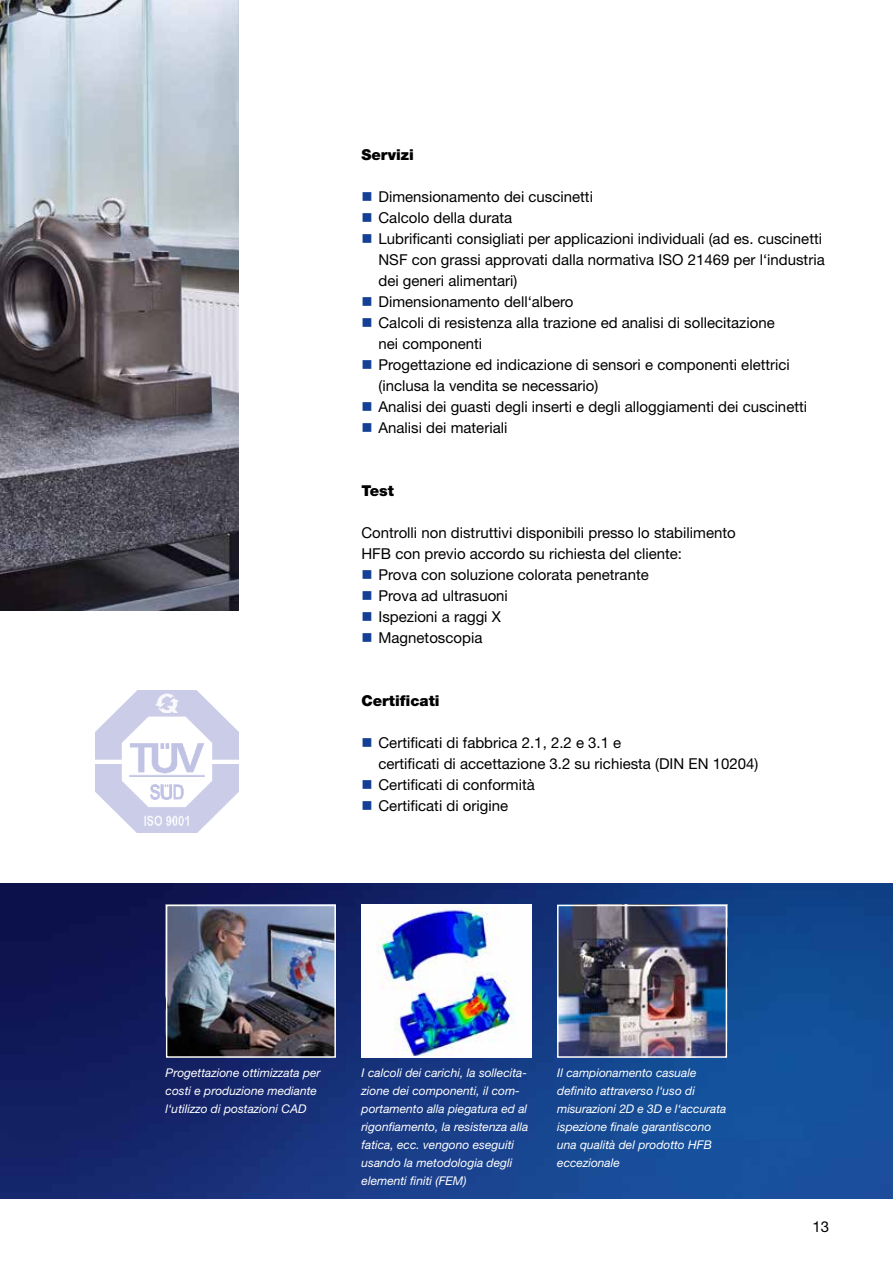
<style>
.page{position:relative;width:893px;height:1263px;background:#fff}
.page>*{position:absolute;margin:0;border:0;box-sizing:border-box;transform-origin:0 0}
.t1{font:15px/21px "Helvetica Neue";color:#000}
.t2{font:900 15px "Helvetica Neue";color:#000}
.t3{font:italic 12px/18px "Helvetica Neue";color:#fff}
</style>
<div class="page">
<img style="left:0;top:0;width:238px;height:611px">
<img style="left:96px;top:690px;width:142px;height:143px">
<img style="left:0;top:884px;width:893px;height:315px">
<img style="left:560px;top:908px;width:164px;height:147px">
<div style="left:557px;top:905px;width:170px;height:153px;border:2px solid #fff"></div>
<img style="left:169px;top:908px;width:164px;height:147px">
<div style="left:166px;top:905px;width:170px;height:153px;border:2px solid #fff"></div>
<img style="left:364px;top:908px;width:164px;height:147px">
<p class="t2" style="left:361px;top:146px;width:54px">Servizi</p>
<p class="t1" style="left:378px;top:186px;width:448px">Dimensionamento dei cuscinetti<br>Calcolo della durata<br>Lubrificanti consigliati per applicazioni individuali (ad es. cuscinetti NSF con grassi approvati dalla normativa ISO 21469 per l‘industria dei generi alimentari)<br>Dimensionamento dell‘albero<br>Calcoli di resistenza alla trazione ed analisi di sollecitazione<br>nei componenti<br>Progettazione ed indicazione di sensori e componenti elettrici (inclusa la vendita se necessario)<br>Analisi dei guasti degli inserti e degli alloggiamenti dei cuscinetti Analisi dei materiali</p>
<p class="t2" style="left:361px;top:482px;width:34px">Test</p>
<p class="t1" style="left:361px;top:522px;width:376px">Controlli non distruttivi disponibili presso lo stabilimento</p>
<p class="t1" style="left:361px;top:543px;width:322px">HFB con previo accordo su richiesta del cliente:</p>
<p class="t1" style="left:378px;top:564px;width:272px">Prova con soluzione colorata penetrante</p>
<p class="t1" style="left:378px;top:585px;width:131px">Prova ad ultrasuoni</p>
<p class="t1" style="left:378px;top:606px;width:124px">Ispezioni a raggi X</p>
<p class="t1" style="left:378px;top:627px;width:105px">Magnetoscopia</p>
<p class="t2" style="left:361px;top:692px;width:80px">Certificati</p>
<p class="t1" style="left:378px;top:732px;width:381px">Certificati di fabbrica 2.1, 2.2 e 3.1 e<br>certificati di accettazione 3.2 su richiesta (DIN EN 10204)<br>Certificati di conformità<br>Certificati di origine</p>
<p class="t3" style="left:166px;top:1063px;width:156px">Progettazione ottimizzata per costi e produzione mediante l‘utilizzo di postazioni CAD</p>
<p class="t3" style="left:362px;top:1063px;width:168px">I calcoli dei carichi, la sollecita&shy;zione dei componenti, il com&shy;portamento alla piegatura ed al rigonfiamento, la resistenza alla fatica, ecc. vengono eseguiti usando la metodologia degli elementi finiti (FEM)</p>
<p class="t3" style="left:557px;top:1063px;width:170px">Il campionamento casuale definito attraverso l‘uso di misurazioni 2D e 3D e l‘accurata ispezione finale garantiscono una qualità del prodotto HFB eccezionale</p>
<p class="t1" style="left:812px;top:1215px;width:18px">13</p>
</div>
